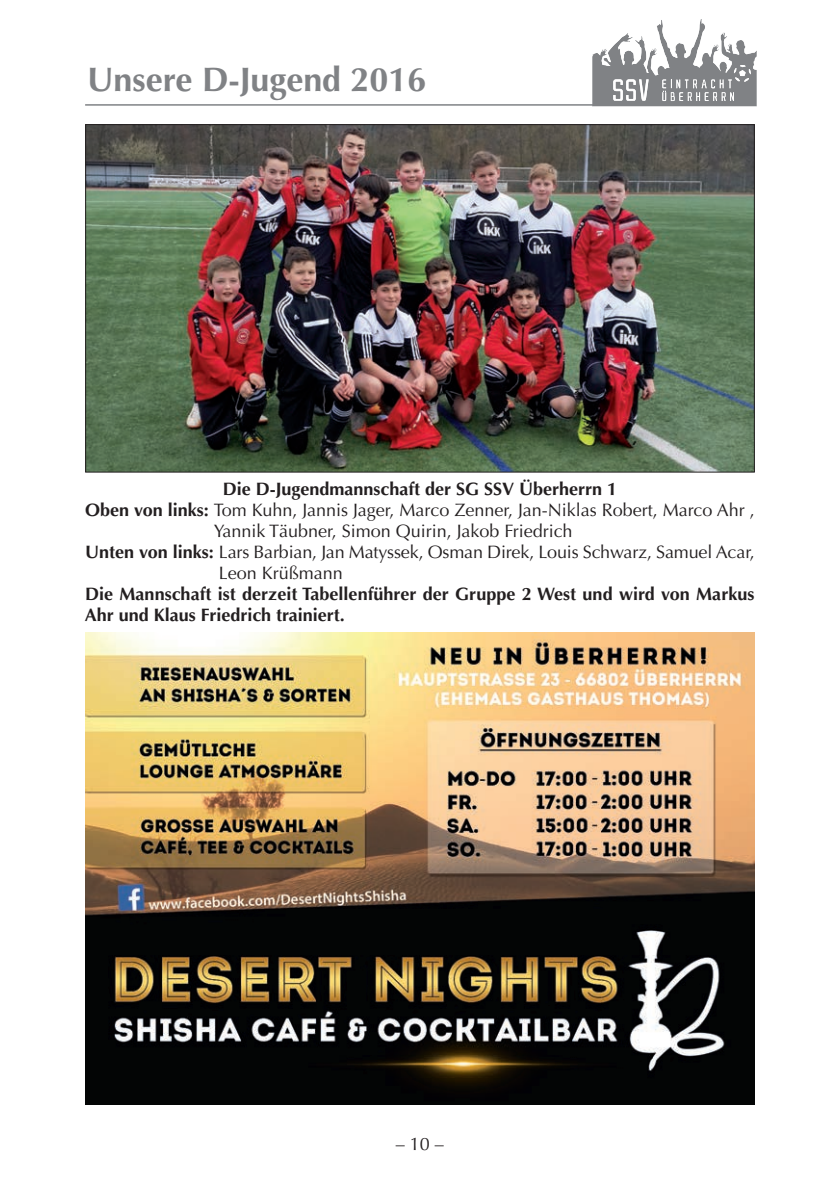
<style>
.page{position:relative;width:840px;height:1191px;background:#fff}
.page>*{position:absolute;margin:0;border:0;box-sizing:border-box;transform-origin:0 0}
.t1{font:700 34px "Optima";color:#808285}
.t2{font:18px "Optima";color:#231f20}
.t3{font:700 18px/21px "Optima";color:#231f20}
.s1{font-weight:700}
</style>
<div class="page">
<svg style="left:592px;top:20px;width:164px;height:87px"></svg>
<hr style="left:85px;top:104px;width:669px;height:2px;background:#808285">
<img style="left:85px;top:633px;width:669px;height:471px">
<img style="left:87px;top:126px;width:665px;height:344px">
<h1 class="t1" style="left:87px;top:66px;width:340px">Unsere D-Jugend 2016</h1>
<p class="t3" style="left:223px;top:480px;width:395px">Die D-Jugendmannschaft der SG SSV Überherrn 1</p>
<p class="t2" style="left:85px;top:502px;width:671px"><span class="s1">Oben von links:</span> Tom Kuhn, Jannis Jager, Marco Zenner, Jan-Niklas Robert, Marco Ahr ,</p>
<p class="t2" style="left:214px;top:523px;width:360px">Yannik Täubner, Simon Quirin, Jakob Friedrich</p>
<p class="t2" style="left:85px;top:544px;width:670px"><span class="s1">Unten von links:</span> Lars Barbian, Jan Matyssek, Osman Direk, Louis Schwarz, Samuel Acar,</p>
<p class="t2" style="left:218px;top:565px;width:125px">Leon Krüßmann</p>
<p class="t3" style="left:85px;top:585px;width:670px">Die Mannschaft ist derzeit Tabellenführer der Gruppe 2 West und wird von Markus<br>Ahr und Klaus Friedrich trainiert.</p>
<p class="t2" style="left:396px;top:1136px;width:49px">– 10 –</p>
</div>
